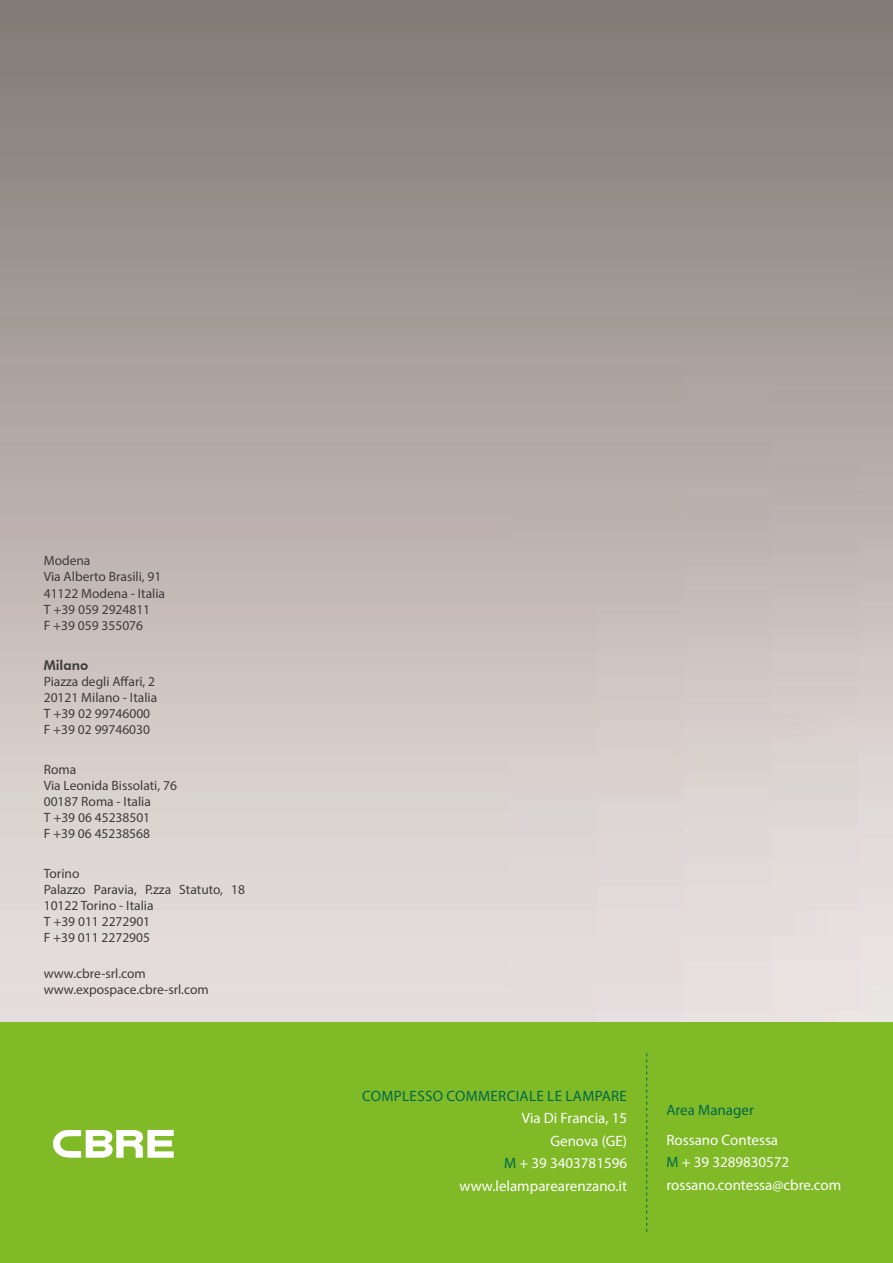
<style>
.page{position:relative;width:893px;height:1263px;background:#fff}
.page>*{position:absolute;margin:0;border:0;box-sizing:border-box;transform-origin:0 0}
.t1{font:15px/22.5px "Myriad Pro";color:#fff;text-align:right}
.t2{font:15px "Myriad Pro";letter-spacing:.02em;color:#00684b}
.t3{font:15px "Myriad Pro";color:#00684b}
.t4{font:13.5px/16.2px "Myriad Pro";color:#3c3c3b}
.t5{font:800 13.5px "Futura BT";color:#3c3c3b}
.s1{color:#00684b}
</style>
<div class="page">
<div style="left:0;top:1022px;width:893px;height:241px;background:#80ba27"></div>
<svg style="left:646px;top:1053px;width:1px;height:179px"></svg>
<svg style="left:53px;top:1130px;width:121px;height:28px"></svg>
<p class="t4" style="left:44px;top:552px;width:123px">Modena<br>Via Alberto Brasili, 91<br>41122 Modena - Italia<br>T +39 059 2924811<br>F +39 059 355076</p>
<p class="t5" style="left:44px;top:656px;width:46px">Milano</p>
<p class="t4" style="left:44px;top:673px;width:115px">Piazza degli Affari, 2<br>20121 Milano - Italia<br>T +39 02 99746000<br>F +39 02 99746030</p>
<p class="t4" style="left:44px;top:761px;width:135px">Roma<br>Via Leonida Bissolati, 76<br>00187 Roma - Italia<br>T +39 06 45238501<br>F +39 06 45238568</p>
<p class="t4" style="left:44px;top:865px;width:203px">Torino<br>Palazzo Paravia, P.zza Statuto, 18<br>10122 Torino - Italia<br>T +39 011 2272901<br>F +39 011 2272905</p>
<p class="t4" style="left:44px;top:965px;width:166px">www.cbre-srl.com www.expospace.cbre-srl.com</p>
<p class="t2" style="left:362px;top:1086px;width:266px">COMPLESSO COMMERCIALE LE LAMPARE</p>
<p class="t1" style="left:459px;top:1107px;width:169px">Via Di Francia, 15<br>Genova (GE)<br><span class="s1">M</span> + 39 3403781596 www.lelamparearenzano.it</p>
<p class="t3" style="left:666px;top:1100px;width:89px">Area Manager</p>
<p class="t1" style="left:666px;top:1128px;width:176px;text-align:left">Rossano Contessa<br><span class="s1">M</span> + 39 3289830572 rossano.contessa@cbre.com</p>
</div>
